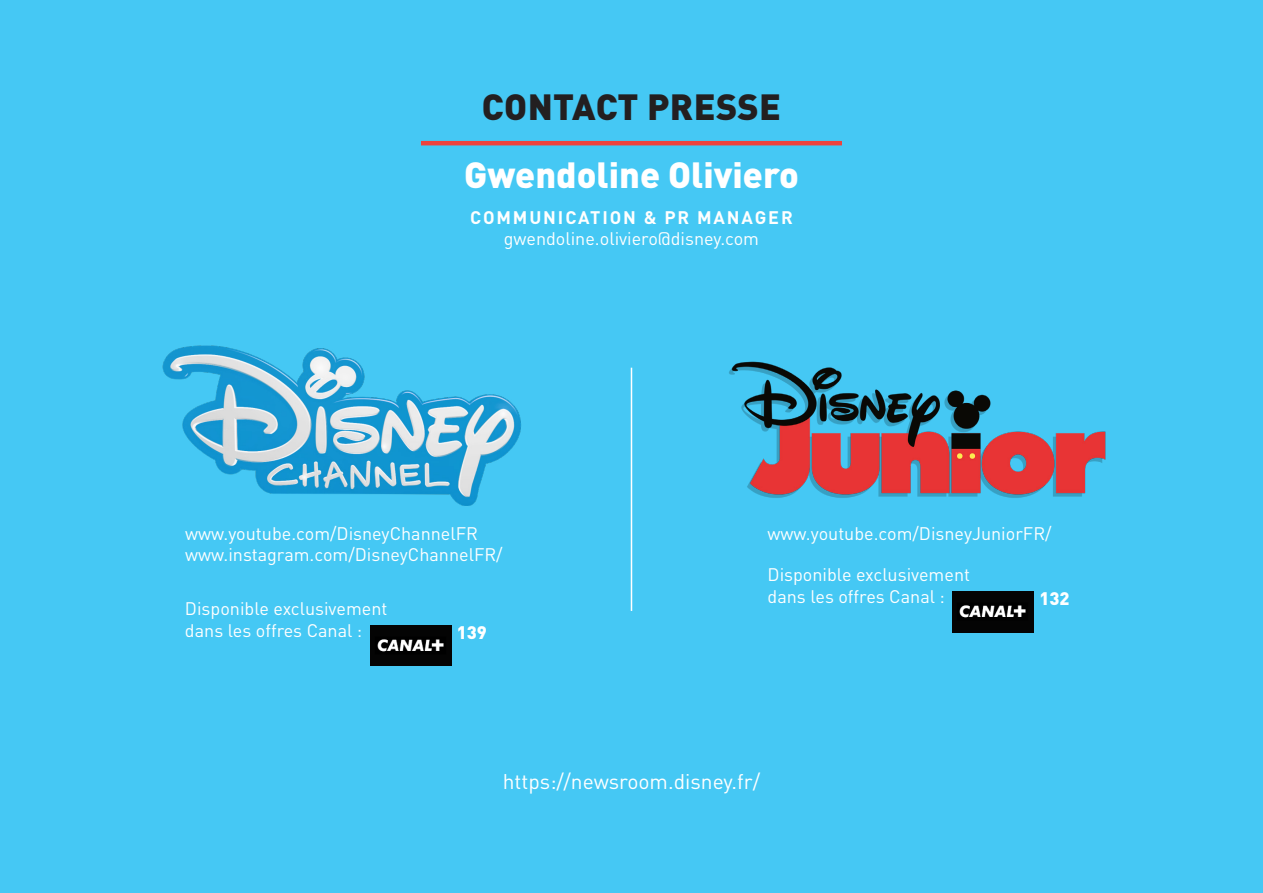
<style>
.page{position:relative;width:1263px;height:893px;background:#45c8f4}
.page>*{position:absolute;margin:0;border:0;box-sizing:border-box;transform-origin:0 0}
.t1{font:900 36px "DIN Pro";color:#fff}
.t2{font:900 36px "DIN Pro";letter-spacing:.01em;color:#231f20}
.t3{font:21px "DIN Pro";color:#fff}
.t4{font:18px/21.6px "DIN Pro";color:#fff}
.t5{font:900 18px "DIN Pro";color:#fff}
.s1{font-weight:700}
</style>
<div class="page">
<img style="left:729px;top:361px;width:377px;height:137px">
<img style="left:162px;top:345px;width:359px;height:161px">
<hr style="left:421px;top:141px;width:421px;height:4px;background:#ee423d">
<hr style="left:631px;top:368px;width:1px;height:243px;background:#fff">
<img style="left:953px;top:591px;width:81px;height:41px">
<img style="left:370px;top:625px;width:81px;height:41px">
<p class="t2" style="left:482px;top:76px;width:301px">CONTACT PRESSE</p>
<p class="t1" style="left:464px;top:144px;width:336px">Gwendoline Oliviero</p>
<p class="t4" style="left:470px;top:205px;width:324px;line-height:21px;text-align:center"><span class="s1">COMMUNICATION &amp; PR MANAGER </span>gwendoline.oliviero@disney.com</p>
<p class="t4" style="left:185px;top:521px;width:294px">www.youtube.com/DisneyChannelFR</p>
<p class="t4" style="left:185px;top:542px;width:319px">www.instagram.com/DisneyChannelFR/</p>
<p class="t4" style="left:185px;top:596px;width:204px">Disponible exclusivement dans les offres Canal :</p>
<p class="t5" style="left:457px;top:617px;width:32px">139</p>
<p class="t4" style="left:767px;top:521px;width:286px">www.youtube.com/DisneyJuniorFR/</p>
<p class="t4" style="left:767px;top:562px;width:204px">Disponible exclusivement dans les offres Canal :</p>
<p class="t5" style="left:1039px;top:583px;width:32px">132</p>
<p class="t3" style="left:503px;top:765px;width:259px">https://newsroom.disney.fr/</p>
</div>
